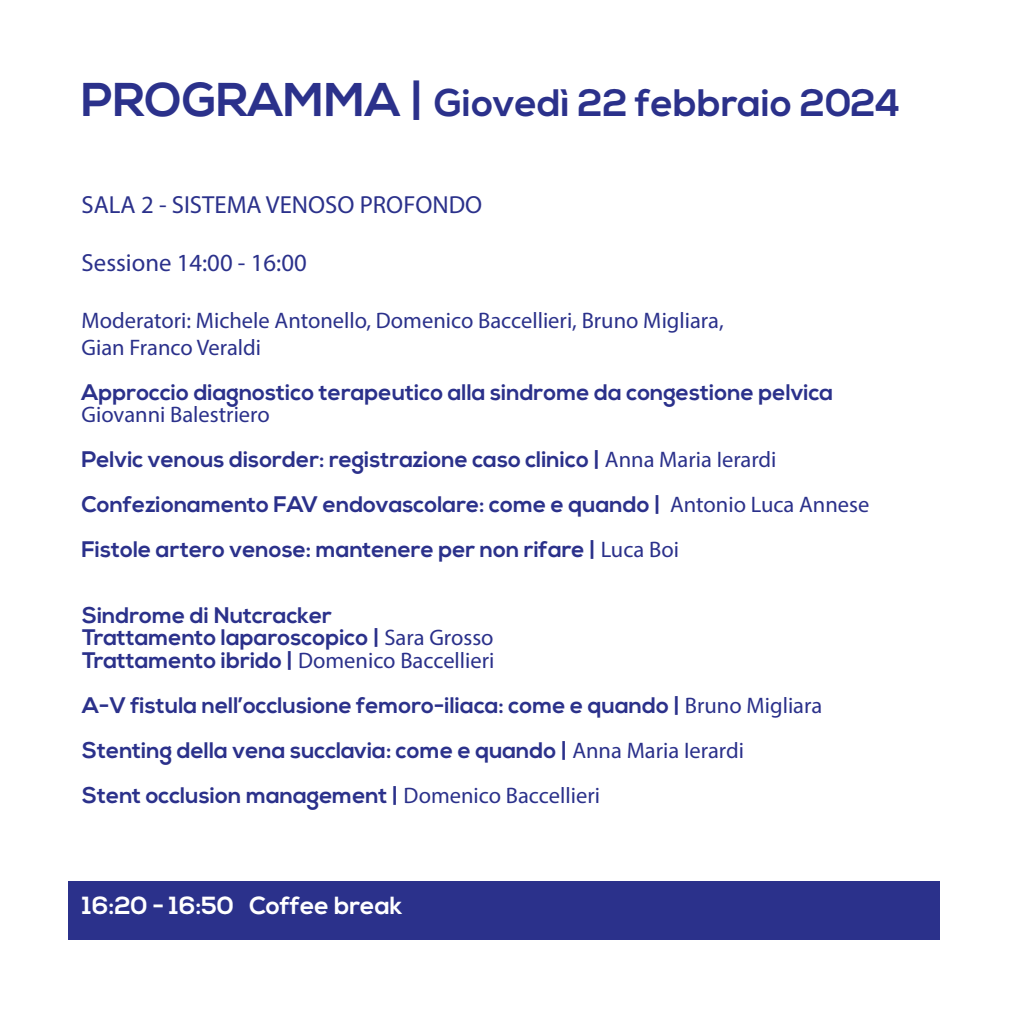
<style>
.page{position:relative;width:1021px;height:1021px;background:#fff}
.page>*{position:absolute;margin:0;border:0;box-sizing:border-box;transform-origin:0 0}
.t1{font:700 38.25px "Nexa";color:#2b318b}
.t2{font:24.75px "Myriad Pro";color:#2b318b}
.t3{font:700 24.75px "Nexa";color:#fff}
.t4{font:700 22.5px "Nexa";color:#2b318b}
.t5{font:22.5px "Myriad Pro";color:#2b318b}
.s1{font-size:47.25px}
.s2{font-family:"Myriad Pro";font-weight:400}
.s3{font-family:"Nexa";font-weight:700}
</style>
<div class="page">
<div style="left:68px;top:881px;width:871px;height:58px;background:#2b318b"></div>
<p class="t1" style="left:81px;top:81px;width:820px"><span class="s1">PROGRAMMA |</span> Giovedì 22 febbraio 2024</p>
<p class="t2" style="left:82px;top:190px;width:402px">SALA 2 - SISTEMA VENOSO PROFONDO</p>
<p class="t2" style="left:82px;top:248px;width:227px">Sessione 14:00 - 16:00</p>
<p class="t5" style="left:82px;top:306px;width:643px">Moderatori: Michele Antonello, Domenico Baccellieri, Bruno Migliara,</p>
<p class="t5" style="left:82px;top:333px;width:181px">Gian Franco Veraldi</p>
<p class="t4" style="left:82px;top:379px;width:753px">Approccio diagnostico terapeutico alla sindrome da congestione pelvica</p>
<p class="t5" style="left:82px;top:401px;width:190px">Giovanni Balestriero</p>
<p class="t4" style="left:82px;top:446px;width:696px">Pelvic venous disorder: registrazione caso clinico | <span class="s2">Anna Maria Ierardi</span></p>
<p class="t4" style="left:82px;top:491px;width:789px">Confezionamento FAV endovascolare: come e quando | <span class="s2">Antonio Luca Annese</span></p>
<p class="t4" style="left:82px;top:536px;width:599px">Fistole artero venose: mantenere per non rifare | <span class="s2">Luca Boi</span></p>
<p class="t4" style="left:82px;top:602px;width:251px">Sindrome di Nutcracker</p>
<p class="t4" style="left:82px;top:624px;width:413px">Trattamento laparoscopico | <span class="s2">Sara Grosso</span></p>
<p class="t5" style="left:82px;top:646px;width:414px"><span class="s3">Trattamento ibrido |</span> Domenico Baccellieri</p>
<p class="t4" style="left:82px;top:692px;width:741px">A-V fistula nell’occlusione femoro-iliaca: come e quando | <span class="s2">Bruno Migliara</span></p>
<p class="t4" style="left:82px;top:737px;width:663px">Stenting della vena succlavia: come e quando | <span class="s2">Anna Maria Ierardi</span></p>
<p class="t4" style="left:82px;top:782px;width:519px">Stent occlusion management | <span class="s2">Domenico Baccellieri</span></p>
<p class="t3" style="left:82px;top:891px;width:322px">16:20 - 16:50 Coffee break</p>
</div>
